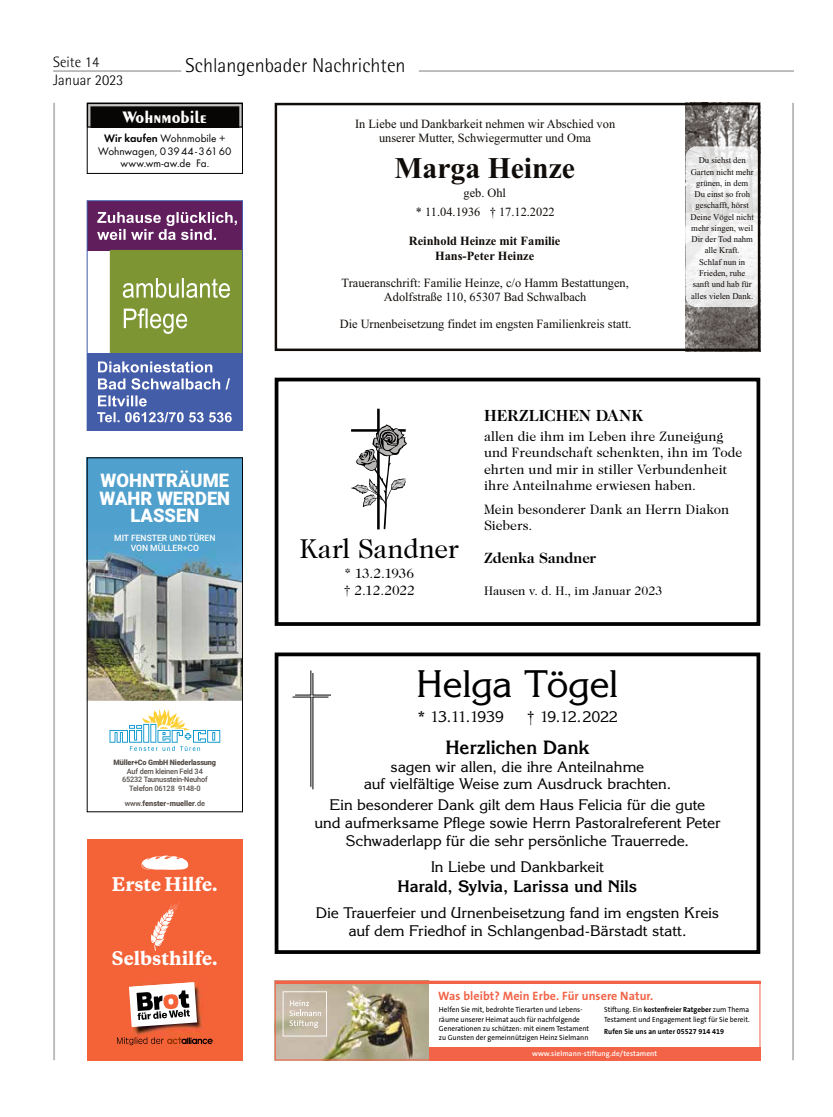
<style>
.page{position:relative;width:833px;height:1117px;background:#fff}
.page>*{position:absolute;margin:0;border:0;box-sizing:border-box;transform-origin:0 0}
.t1{font:37.5px "Korinna Std";letter-spacing:-.02em;color:#000}
.t2{font:30px "Times New Roman OV AALLJI,Bold";color:#100c09}
.t3{font:27.5px "Caslon 224 Std";letter-spacing:.005em;color:#000}
.t4{font:300 20px "Rotis Semi Sans Std";color:#000}
.t5{font:900 18.75px/17.5px "Roboto";color:#fff;text-align:center}
.t6{font:700 18.75px "Korinna Std";letter-spacing:-.005em;color:#000}
.t7{font:800 17.62px "Galaxie Copernicus";color:#fff}
.t8{font:700 17.5px "Exotic 350 BT";color:#fff}
.t9{font:700 16.25px "Korinna Std";color:#000}
.t10{font:700 16.25px "Caslon 224 Std";letter-spacing:-.005em;color:#000}
.t11{font:15px/17.6px "Korinna Std";letter-spacing:-.01em;color:#000;text-align:center}
.t12{font:300 15px/18px "Rotis Semi Sans Std";color:#000}
.t13{font:700 15px "Caslon 224 Std";color:#000}
.t14{font:13.75px/16.5px "Caslon 224 Std";color:#000}
.t15{font:12.5px/14.4px "Times New Roman OV AALLJG";color:#100c09;text-align:center}
.t16{font:12.5px/14.4px "Times New Roman OV AALLJI,Bold";color:#100c09;text-align:center}
.t17{font:12.5px "Caslon 224 Std";letter-spacing:.005em;color:#000}
.t18{font:700 12.12px "The Sans B W7";letter-spacing:.01em;color:#f26347}
.t19{font:11.25px/12.5px "Function";color:#000;text-align:center}
.t20{font:8.75px/11.2px "Times New Roman OV AALLJG";color:#100c09;text-align:center}
.t21{font:500 8.75px/10px "Roboto";color:#fff;text-align:center}
.t22{font:7.5px/9.4px "The Sans B W5 Plain";color:#000;scale:.95 1}
.t23{font:500 7.5px/8.8px "Roboto";letter-spacing:-.02em;color:#544d48;text-align:center}
.t24{font:600 7.5px "The Sans B W6";letter-spacing:.01em;color:#fff}
.t25{font:700 7.5px "The Sans B W7";letter-spacing:.01em;color:#000;scale:.95 1}
.t26{font:900 7.5px "Roboto";letter-spacing:-.02em;color:#544d48}
.t27{font:900 7.5px "Roboto";color:#544d48}
.s1{font-weight:700}
.s2{font-weight:500}
.s3{font-family:"The Sans B W7";font-weight:700}
</style>
<div class="page">
<hr style="left:53px;top:70px;width:128px;height:2px;background:#bab9b8">
<hr style="left:419px;top:70px;width:375px;height:2px;background:#bab9b8">
<hr style="left:53px;top:103px;width:2px;height:956px;background:#bab9b8">
<hr style="left:792px;top:103px;width:2px;height:956px;background:#bab9b8">
<div style="left:275px;top:652px;width:485px;height:301px;border:4px solid #000"></div>
<svg style="left:292px;top:670px;width:39px;height:119px"></svg>
<div style="left:275px;top:377px;width:485px;height:248px;border:4px solid #000"></div>
<hr style="left:377px;top:408px;width:3px;height:121px;background:#000">
<svg style="left:351px;top:424px;width:56px;height:105px"></svg>
<img style="left:685px;top:106px;width:72px;height:242px">
<img style="left:685px;top:146px;width:72px;height:161px">
<div style="left:275px;top:103px;width:485px;height:248px;border:2px solid #100c09"></div>
<div style="left:88px;top:103px;width:154px;height:24px;background:#c5c4c3"></div>
<div style="left:91px;top:107px;width:148px;height:20px;background:#080605"></div>
<div style="left:90px;top:106px;width:149px;height:22px;border:1px solid #080605"></div>
<div style="left:87px;top:103px;width:156px;height:71px;border:1px solid #000"></div>
<div style="left:87px;top:201px;width:155px;height:49px;background:#601e5d"></div>
<div style="left:110px;top:250px;width:132px;height:124px;background:#7d9633"></div>
<div style="left:87px;top:200px;width:156px;height:231px;border:1px solid #445da9"></div>
<svg style="left:97px;top:212px;width:140px;height:28px"></svg>
<div style="left:87px;top:353px;width:155px;height:77px;background:#445da9"></div>
<svg style="left:97px;top:278px;width:135px;height:144px"></svg>
<img style="left:89px;top:517px;width:152px;height:183px">
<div style="left:87px;top:457px;width:156px;height:60px;background:#50a0cd"></div>
<img style="left:89px;top:533px;width:152px;height:39px">
<svg style="left:110px;top:709px;width:110px;height:41px"></svg>
<div style="left:87px;top:457px;width:156px;height:354px;border:1px solid #000"></div>
<div style="left:87px;top:838px;width:156px;height:221px;background:#f46238"></div>
<svg style="left:117px;top:1037px;width:96px;height:7px"></svg>
<svg style="left:141px;top:855px;width:47px;height:14px"></svg>
<svg style="left:151px;top:903px;width:28px;height:47px"></svg>
<img style="left:131px;top:983px;width:72px;height:53px">
<svg style="left:129px;top:982px;width:68px;height:44px"></svg>
<img style="left:277px;top:983px;width:152px;height:74px">
<svg style="left:283px;top:991px;width:44px;height:45px"></svg>
<hr style="left:275px;top:980px;width:485px;height:3px;background:#f26347">
<div style="left:429px;top:1046px;width:331px;height:13px;background:#f26347"></div>
<p class="t12" style="left:53px;top:53px;width:72px">Seite 14<br>Januar 2023</p>
<h3 class="t4" style="left:186px;top:54px;width:221px">Schlangenbader Nachrichten</h3>
<p class="t8" style="left:123px;top:106px;width:86px">Wohnmobile</p>
<p class="t19" style="left:98px;top:132px;width:135px"><span class="s1">Wir kaufen</span> Wohnmobile +<br>Wohnwagen, 03944-36160 www.wm-aw.de Fa.</p>
<p class="t15" style="left:355px;top:116px;width:262px">In Liebe und Dankbarkeit nehmen wir Abschied von unserer Mutter, Schwiegermutter und Oma</p>
<h2 class="t2" style="left:394px;top:146px;width:182px">Marga Heinze</h2>
<p class="t15" style="left:416px;top:183px;width:140px;line-height:19px">geb. Ohl<br>* 11.04.1936 † 17.12.2022</p>
<p class="t16" style="left:409px;top:233px;width:153px">Reinhold Heinze mit Familie<br>Hans-Peter Heinze</p>
<p class="t15" style="left:342px;top:275px;width:289px">Traueranschrift: Familie Heinze, c/o Hamm Bestattungen,<br>Adolfstraße 110, 65307 Bad Schwalbach</p>
<p class="t15" style="left:340px;top:316px;width:293px">Die Urnenbeisetzung findet im engsten Familienkreis statt.</p>
<p class="t20" style="left:690px;top:154px;width:65px">Du siehst den<br>Garten nicht mehr grünen, in dem<br>Du einst so froh geschafft, hörst<br>Deine Vögel nicht mehr singen, weil<br>Dir der Tod nahm alle Kraft.<br>Schlaf nun in<br>Frieden, ruhe sanft und hab für alles vielen Dank.</p>
<p class="t5" style="left:100px;top:471px;width:132px">WOHNTRÄUME<br>WAHR WERDEN<br>LASSEN</p>
<p class="t21" style="left:114px;top:532px;width:103px">MIT FENSTER UND TÜREN<br>VON MÜLLER+CO</p>
<p class="t26" style="left:114px;top:756px;width:104px">Müller+Co GmbH Niederlassung</p>
<p class="t23" style="left:122px;top:766px;width:87px">Auf dem kleinen Feld 34<br>65232 Taunusstein-Neuhof<br>Telefon 06128 9148-0</p>
<p class="t27" style="left:125px;top:797px;width:82px"><span class="s2">www.</span>fenster-mueller<span class="s2">.de</span></p>
<p class="t7" style="left:112px;top:872px;width:108px">Erste Hilfe.</p>
<p class="t7" style="left:112px;top:946px;width:108px">Selbsthilfe.</p>
<h3 class="t3" style="left:299px;top:533px;width:161px">Karl Sandner</h3>
<p class="t14" style="left:344px;top:565px;width:73px">* 13.2.1936 † 2.12.2022</p>
<p class="t10" style="left:484px;top:405px;width:161px">HERZLICHEN DANK</p>
<p class="t14" style="left:484px;top:427px;width:260px">allen die ihm im Leben ihre Zuneigung und Freundschaft schenkten, ihn im Tode ehrten und mir in stiller Verbundenheit ihre Anteilnahme erwiesen haben.</p>
<p class="t14" style="left:484px;top:500px;width:247px">Mein besonderer Dank an Herrn Diakon<br>Siebers.</p>
<p class="t13" style="left:484px;top:549px;width:113px">Zdenka Sandner</p>
<p class="t17" style="left:484px;top:583px;width:180px">Hausen v. d. H., im Januar 2023</p>
<h1 class="t1" style="left:416px;top:660px;width:204px">Helga Tögel</h1>
<p class="t11" style="left:417px;top:708px;width:88px">* 13.11.1939</p>
<p class="t11" style="left:526px;top:708px;width:93px">† 19.12.2022</p>
<p class="t6" style="left:445px;top:735px;width:146px">Herzlichen Dank</p>
<p class="t11" style="left:364px;top:757px;width:309px">sagen wir allen, die ihre Anteilnahme<br>auf vielfältige Weise zum Ausdruck brachten.</p>
<p class="t11" style="left:314px;top:796px;width:407px">Ein besonderer Dank gilt dem Haus Felicia für die gute<br>und aufmerksame Pflege sowie Herrn Pastoralreferent Peter<br>Schwaderlapp für die sehr persönliche Trauerrede.</p>
<p class="t11" style="left:431px;top:857px;width:174px">In Liebe und Dankbarkeit</p>
<p class="t9" style="left:397px;top:875px;width:241px">Harald, Sylvia, Larissa und Nils</p>
<p class="t11" style="left:316px;top:903px;width:405px">Die Trauerfeier und Urnenbeisetzung fand im engsten Kreis auf dem Friedhof in Schlangenbad-Bärstadt statt.</p>
<p class="t18" style="left:438px;top:987px;width:217px">Was bleibt? Mein Erbe. Für unsere Natur.</p>
<p class="t22" style="left:439px;top:1004px;width:160px">Helfen Sie mit, bedrohte Tierarten und Lebens&shy;räume unserer Heimat auch für nachfolgende Generationen zu schützen: mit einem Testament zu Gunsten der gemeinnützigen Heinz Sielmann</p>
<p class="t22" style="left:604px;top:1004px;width:155px">Stiftung. Ein <span class="s3">kostenfreier Ratgeber</span> zum Thema<br>Testament und Engagement liegt für Sie bereit.</p>
<p class="t25" style="left:604px;top:1025px;width:128px">Rufen Sie uns an unter 05527 914 419</p>
<p class="t24" style="left:532px;top:1048px;width:127px">www.sielmann-stiftung.de/testament</p>
</div>
